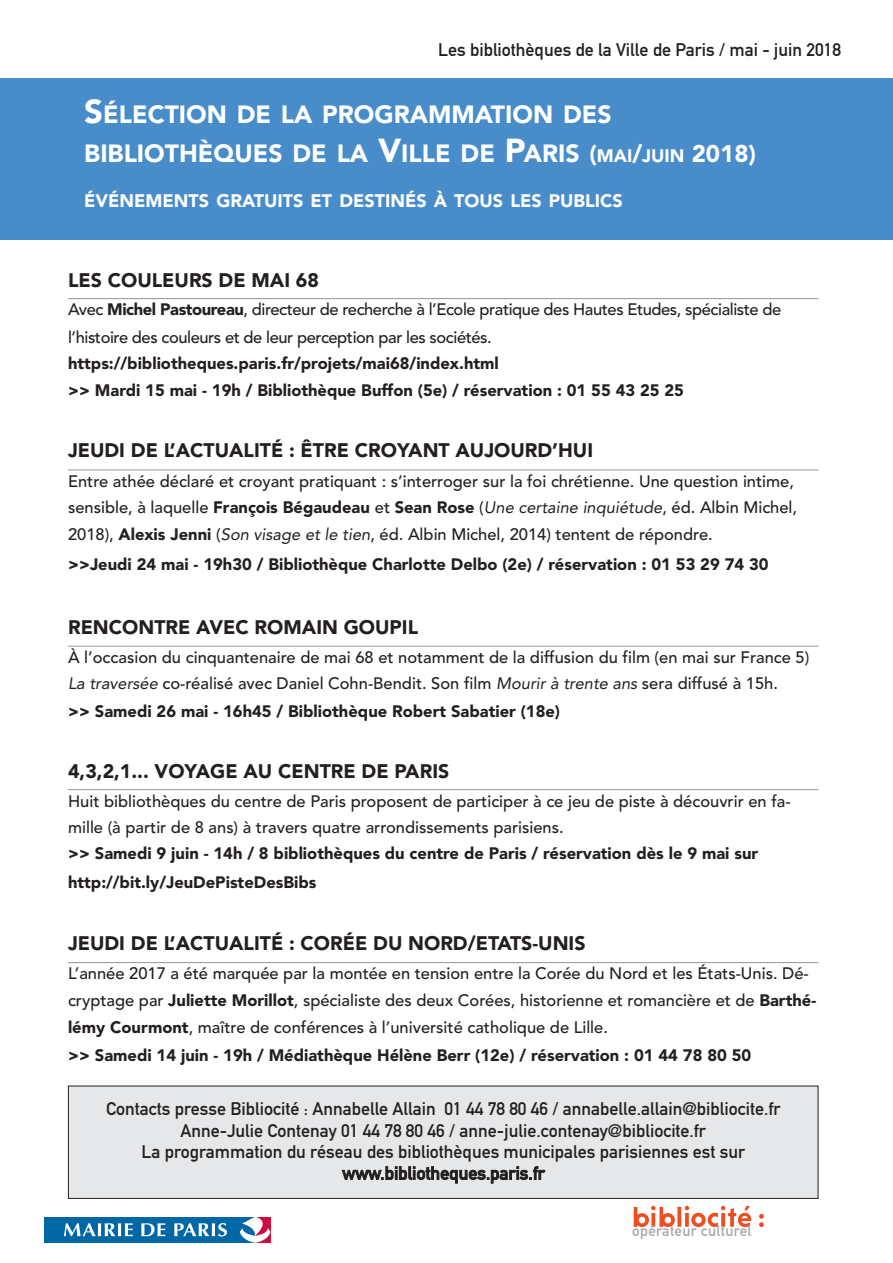
<style>
.page{position:relative;width:893px;height:1263px;background:#fff}
.page>*{position:absolute;margin:0;border:0;box-sizing:border-box;transform-origin:0 0}
.t1{font:900 24.75px/39px "Avenir";color:#fff}
.t2{font:900 19.5px "Avenir";color:#231f20}
.t3{font:700 18px/21.5px "DIN Alternate";color:#231f20;text-align:center}
.t4{font:900 18px "Avenir";color:#fff}
.t5{font:500 16.5px/26.7px "Avenir";color:#231f20}
.t6{font:900 16.5px/27px "Avenir";color:#231f20}
.t7{font:500 16.5px/27px "Avenir";letter-spacing:-.025em;color:#231f20}
.t8{font:700 15px "DIN Alternate";letter-spacing:.025em;color:#a8a9ad}
.s1{font-size:33px}
.s2{font-size:24px}
.s3{font-size:18px}
.s4{font-weight:900}
.s5{font-weight:400;font-style:italic}
</style>
<div class="page">
<div style="left:0;top:78px;width:893px;height:162px;background:#488cca"></div>
<div style="left:44px;top:1217px;width:211px;height:26px;background:#0067a5"></div>
<svg style="left:64px;top:1223px;width:69px;height:13px"></svg>
<svg style="left:141px;top:1223px;width:24px;height:13px"></svg>
<svg style="left:174px;top:1223px;width:53px;height:13px"></svg>
<svg style="left:240px;top:1217px;width:31px;height:26px"></svg>
<svg style="left:634px;top:1206px;width:117px;height:21px"></svg>
<svg style="left:759px;top:1214px;width:5px;height:13px"></svg>
<hr style="left:68px;top:298px;width:750px;height:1px;background:#939598">
<hr style="left:68px;top:470px;width:750px;height:1px;background:#939598">
<hr style="left:68px;top:646px;width:750px;height:1px;background:#939598">
<hr style="left:68px;top:789px;width:750px;height:1px;background:#939598">
<hr style="left:68px;top:962px;width:750px;height:1px;background:#939598">
<div style="left:68px;top:1086px;width:750px;height:112px;background:#e6e7e9"></div>
<div style="left:68px;top:1086px;width:750px;height:113px;border:1px solid #231f20"></div>
<p class="t3" style="left:438px;top:40px;width:405px">Les bibliothèques de la Ville de Paris / mai - juin 2018</p>
<h1 class="t1" style="left:84px;top:95px;width:673px"><span class="s1">S</span>ÉLECTION DE LA PROGRAMMATION DES<br>BIBLIOTHÈQUES DE LA <span class="s1">V</span>ILLE DE <span class="s1">P</span>ARIS <span class="s2">(</span><span class="s3">MAI</span><span class="s2">/</span><span class="s3">JUIN</span> <span class="s2">2018)</span></h1>
<p class="t4" style="left:84px;top:186px;width:540px">ÉVÉNEMENTS GRATUITS ET DESTINÉS À TOUS LES PUBLICS</p>
<p class="t2" style="left:68px;top:263px;width:252px">LES COULEURS DE MAI 68</p>
<p class="t7" style="left:68px;top:295px;width:715px">Avec <span class="s4">Michel Pastoureau</span>, directeur de recherche à l’Ecole pratique des Hautes Etudes, spécialiste de l’histoire des couleurs et de leur perception par les sociétés.</p>
<p class="t6" style="left:68px;top:349px;width:617px">https://bibliotheques.paris.fr/projets/mai68/index.html<br>&gt;&gt; Mardi 15 mai - 19h / Bibliothèque Buffon (5e) / réservation : 01 55 43 25 25</p>
<p class="t2" style="left:68px;top:433px;width:527px">JEUDI DE L’ACTUALITÉ : ÊTRE CROYANT AUJOURD’HUI</p>
<p class="t5" style="left:68px;top:467px;width:731px">Entre athée déclaré et croyant pratiquant : s’interroger sur la foi chrétienne. Une question intime, sensible, à laquelle <span class="s4">François Bégaudeau</span> et <span class="s4">Sean Rose</span> (<span class="s5">Une certaine inquiétude</span>, éd. Albin Michel,<br>2018), <span class="s4">Alexis Jenni</span> (<span class="s5">Son visage et le tien</span>, éd. Albin Michel, 2014) tentent de répondre.</p>
<p class="t6" style="left:68px;top:550px;width:702px">&gt;&gt;Jeudi 24 mai - 19h30 / Bibliothèque Charlotte Delbo (2e) / réservation : 01 53 29 74 30</p>
<p class="t2" style="left:68px;top:611px;width:352px">RENCONTRE AVEC ROMAIN GOUPIL</p>
<p class="t5" style="left:68px;top:643px;width:743px;line-height:26.2px">À l’occasion du cinquantenaire de mai 68 et notamment de la diffusion du film (en mai sur France 5)<br><span class="s5">La traversée</span> co-réalisé avec Daniel Cohn-Bendit. Son film <span class="s5">Mourir à trente ans</span> sera diffusé à 15h.</p>
<p class="t6" style="left:68px;top:697px;width:494px">&gt;&gt; Samedi 26 mai - 16h45 / Bibliothèque Robert Sabatier (18e)</p>
<p class="t2" style="left:68px;top:754px;width:383px">4,3,2,1... VOYAGE AU CENTRE DE PARIS</p>
<p class="t5" style="left:68px;top:787px;width:724px;line-height:26.2px">Huit bibliothèques du centre de Paris proposent de participer à ce jeu de piste à découvrir en fa&shy;mille (à partir de 8 ans) à travers quatre arrondissements parisiens.</p>
<p class="t6" style="left:68px;top:838px;width:692px;line-height:28.5px">&gt;&gt; Samedi 9 juin - 14h / 8 bibliothèques du centre de Paris / réservation dès le 9 mai sur http://bit.ly/JeuDePisteDesBibs</p>
<p class="t2" style="left:68px;top:926px;width:519px">JEUDI DE L’ACTUALITÉ : CORÉE DU NORD/ETATS-UNIS</p>
<p class="t5" style="left:68px;top:959px;width:750px">L’année 2017 a été marquée par la montée en tension entre la Corée du Nord et les États-Unis. Dé&shy;cryptage par <span class="s4">Juliette Morillot</span>, spécialiste des deux Corées, historienne et romancière et de <span class="s4">Barthé&shy;lémy Courmont</span>, maître de conférences à l’université catholique de Lille.</p>
<p class="t6" style="left:68px;top:1042px;width:685px">&gt;&gt; Samedi 14 juin - 19h / Médiathèque Hélène Berr (12e) / réservation : 01 44 78 80 50</p>
<p class="t3" style="left:106px;top:1098px;width:676px">Contacts presse Bibliocité : Annabelle Allain 01 44 78 80 46 / annabelle.allain@bibliocite.fr Anne-Julie Contenay 01 44 78 80 46 / anne-julie.contenay@bibliocite.fr<br>La programmation du réseau des bibliothèques municipales parisiennes est sur www.bibliotheques.paris.fr</p>
<p class="t8" style="left:632px;top:1222px;width:121px">opérateur culturel</p>
</div>
